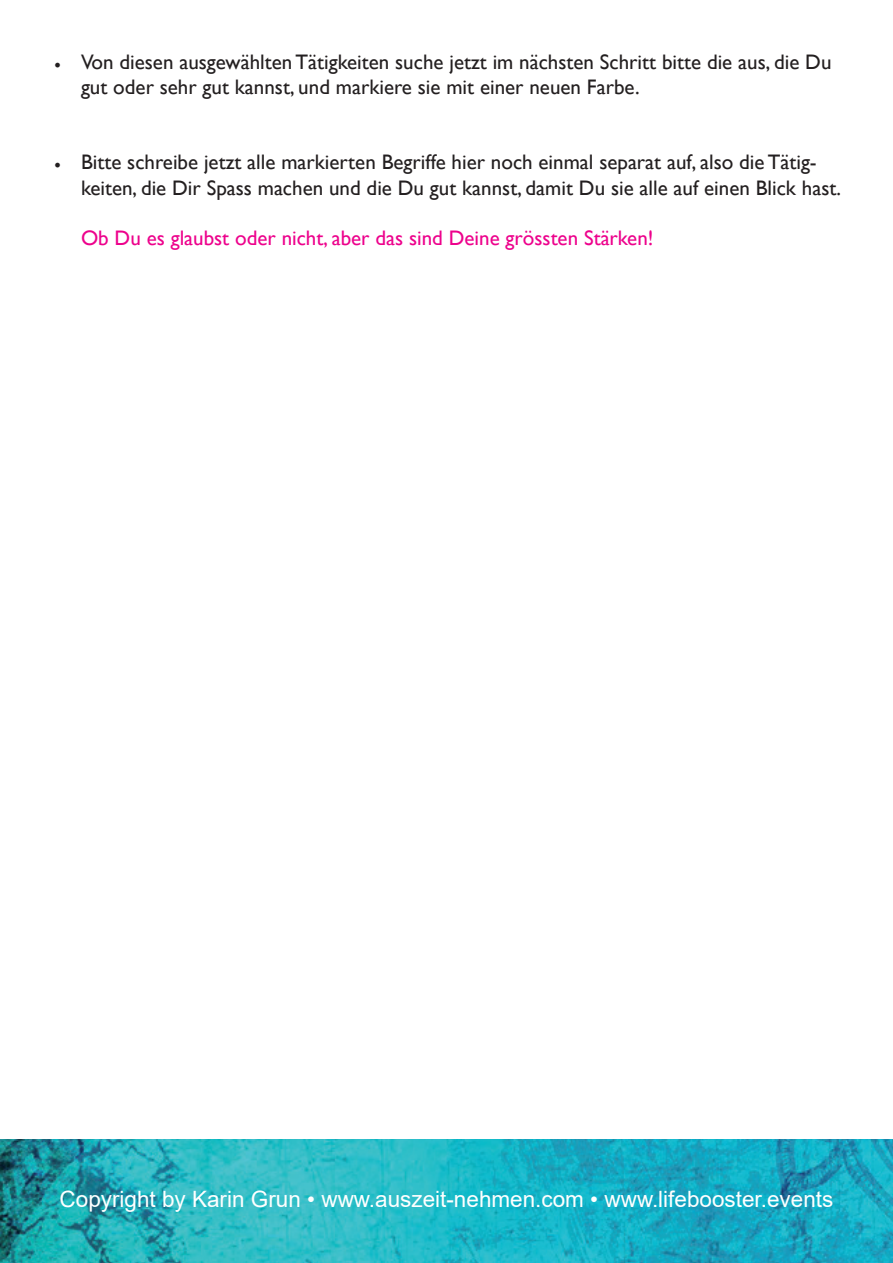
<style>
.page{position:relative;width:893px;height:1263px;background:#fff}
.page>*{position:absolute;margin:0;border:0;box-sizing:border-box;transform-origin:0 0}
.t1{font:22.5px "Arial";color:#fff}
.t2{font:21px/25.2px "Gill Sans";color:#231f20}
.t3{font:21px "Gill Sans";color:#ed028c}
.s1{font-family:"Minion Pro";font-size:18px}
.s2{font-family:"Gill Sans"}
</style>
<div class="page">
<img style="left:0;top:1140px;width:893px;height:123px">
<p class="t2" style="left:81px;top:49px;width:752px;text-indent:-27px"><span class="s1">•</span> Von diesen ausgewählten Tätigkeiten suche jetzt im nächsten Schritt bitte die aus, die Du gut oder sehr gut kannst, und markiere sie mit einer neuen Farbe.</p>
<p class="t2" style="left:81px;top:150px;width:761px;text-indent:-27px"><span class="s1">•</span> Bitte schreibe jetzt alle markierten Begriffe hier noch einmal separat auf, also die Tätig&shy;keiten, die Dir Spass machen und die Du gut kannst, damit Du sie alle auf einen Blick hast.</p>
<p class="t3" style="left:81px;top:226px;width:574px">Ob Du es glaubst oder nicht, aber das sind Deine grössten Stärken!</p>
<p class="t1" style="left:60px;top:1184px;width:775px">Copyright by Karin Grun <span class="s2">•</span> www.auszeit-nehmen.com <span class="s2">•</span> www.lifebooster.events</p>
</div>
